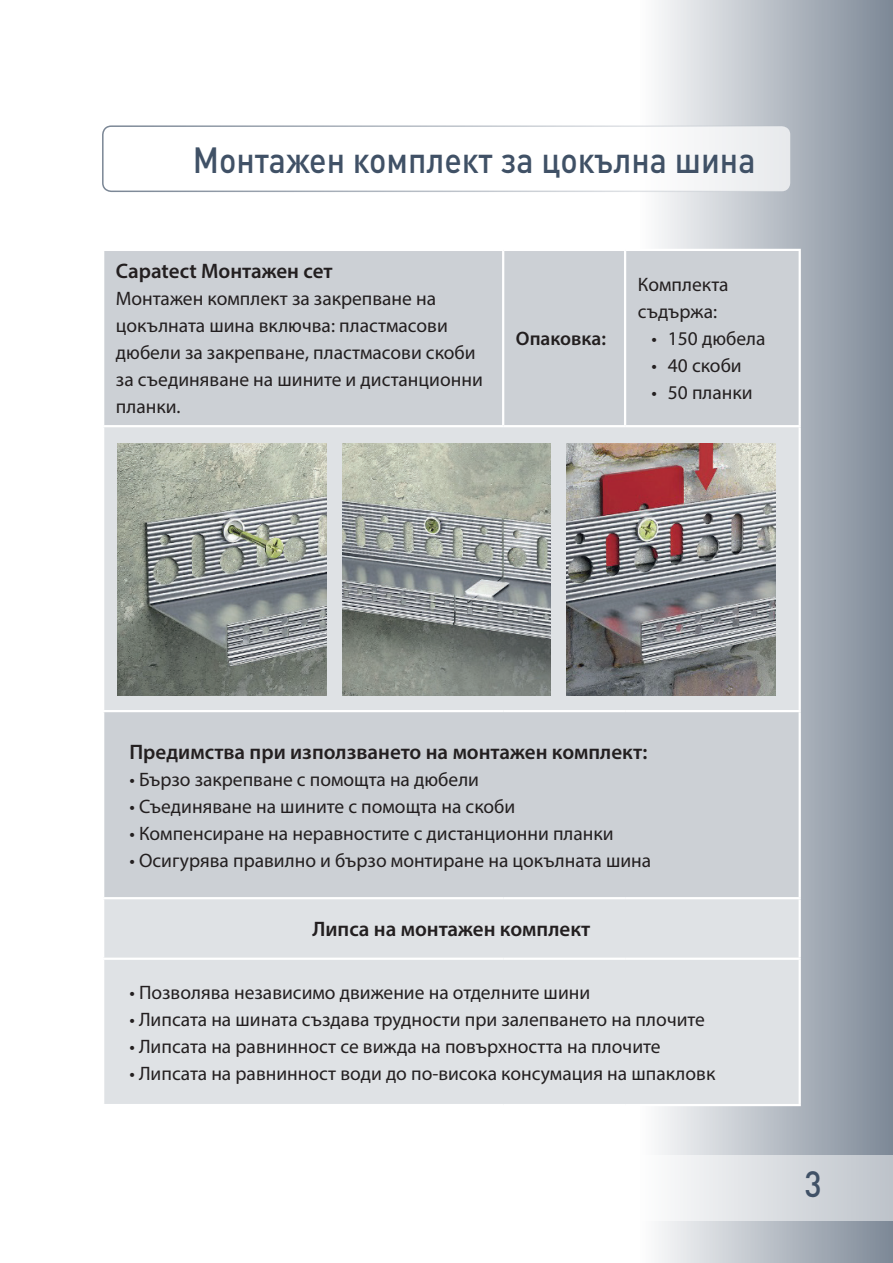
<style>
.page{position:relative;width:893px;height:1263px;background:#fff}
.page>*{position:absolute;margin:0;border:0;box-sizing:border-box;transform-origin:0 0}
.t1{font:500 36px "DIN Pro";color:#405166;scale:.9 1}
.t2{font:600 21px "Myriad Pro";color:#231f20}
.t3{font:19.5px/27px "Myriad Pro";color:#231f20}
.t4{font:600 19.5px "Myriad Pro";color:#231f20}
</style>
<div class="page">
<div style="left:640px;top:0;width:253px;height:1263px;background:linear-gradient(to right,#fdfdfe,#7c8896)"></div>
<svg style="left:640px;top:1155px;width:253px;height:65px"></svg>
<div style="left:103px;top:126px;width:687px;height:65px;background:#fff;border-radius:9px"></div>
<div style="left:102px;top:125px;width:689px;height:67px;border:2px solid #405166;border-radius:9px"></div>
<div style="left:104px;top:251px;width:695px;height:174px;background:#ccd0d5"></div>
<svg style="left:104px;top:427px;width:695px;height:677px;background:#d7dade"></svg>
<hr style="left:799px;top:427px;width:2px;height:283px;background:#fff">
<hr style="left:102px;top:710px;width:401px;height:2px;background:#fff">
<hr style="left:503px;top:710px;width:122px;height:2px;background:#fff">
<hr style="left:625px;top:710px;width:176px;height:2px;background:#fff">
<hr style="left:799px;top:712px;width:2px;height:185px;background:#fff">
<hr style="left:102px;top:897px;width:401px;height:2px;background:#fff">
<hr style="left:503px;top:897px;width:122px;height:2px;background:#fff">
<hr style="left:625px;top:897px;width:176px;height:2px;background:#fff">
<hr style="left:799px;top:899px;width:2px;height:58px;background:#fff">
<hr style="left:102px;top:957px;width:401px;height:3px;background:#fff">
<hr style="left:503px;top:957px;width:122px;height:3px;background:#fff">
<hr style="left:625px;top:957px;width:176px;height:3px;background:#fff">
<hr style="left:799px;top:960px;width:2px;height:144px;background:#fff">
<hr style="left:625px;top:1104px;width:176px;height:2px;background:#fff">
<hr style="left:502px;top:251px;width:2px;height:174px;background:#fff">
<hr style="left:625px;top:249px;width:176px;height:2px;background:#fff">
<hr style="left:624px;top:251px;width:2px;height:174px;background:#fff">
<hr style="left:799px;top:251px;width:2px;height:174px;background:#fff">
<hr style="left:625px;top:425px;width:176px;height:2px;background:#fff">
<img style="left:118px;top:444px;width:208px;height:252px">
<img style="left:342px;top:444px;width:209px;height:252px">
<img style="left:567px;top:444px;width:208px;height:252px">
<h1 class="t1" style="left:193px;top:135px;width:627px">Монтажен комплект за цокълна шина</h1>
<p class="t2" style="left:116px;top:258px;width:218px">Capatect Монтажен сет</p>
<p class="t3" style="left:116px;top:285px;width:368px">Монтажен комплект за закрепване на цокълната шина включва: пластмасови дюбели за закрепване, пластмасови скоби за съединяване на шините и дистанционни планки.</p>
<p class="t4" style="left:516px;top:326px;width:92px">Опаковка:</p>
<p class="t3" style="left:638px;top:271px;width:92px">Комплекта съдържа:</p>
<p class="t3" style="left:651px;top:325px;width:116px">• 150 дюбела</p>
<p class="t3" style="left:651px;top:352px;width:92px">• 40 скоби</p>
<p class="t3" style="left:651px;top:379px;width:103px">• 50 планки</p>
<p class="t2" style="left:129px;top:738px;width:519px">Предимства при използването на монтажен комплект:</p>
<p class="t3" style="left:129px;top:765px;width:351px">• Бързо закрепване с помощта на дюбели</p>
<p class="t3" style="left:129px;top:792px;width:387px">• Съединяване на шините с помощта на скоби</p>
<p class="t3" style="left:129px;top:819px;width:486px">• Компенсиране на неравностите с дистанционни планки</p>
<p class="t3" style="left:129px;top:846px;width:523px">• Осигурява правилно и бързо монтиране на цокълната шина</p>
<p class="t2" style="left:312px;top:916px;width:280px">Липса на монтажен комплект</p>
<p class="t3" style="left:129px;top:978px;width:462px">• Позволява независимо движение на отделните шини</p>
<p class="t3" style="left:129px;top:1005px;width:577px">• Липсата на шината създава трудности при залепването на плочите</p>
<p class="t3" style="left:129px;top:1032px;width:533px">• Липсата на равнинност се вижда на повърхността на плочите</p>
<p class="t3" style="left:129px;top:1059px;width:587px">• Липсата на равнинност води до по-висока консумация на шпакловк</p>
<h1 class="t1" style="left:805px;top:1159px;width:21px">3</h1>
</div>
